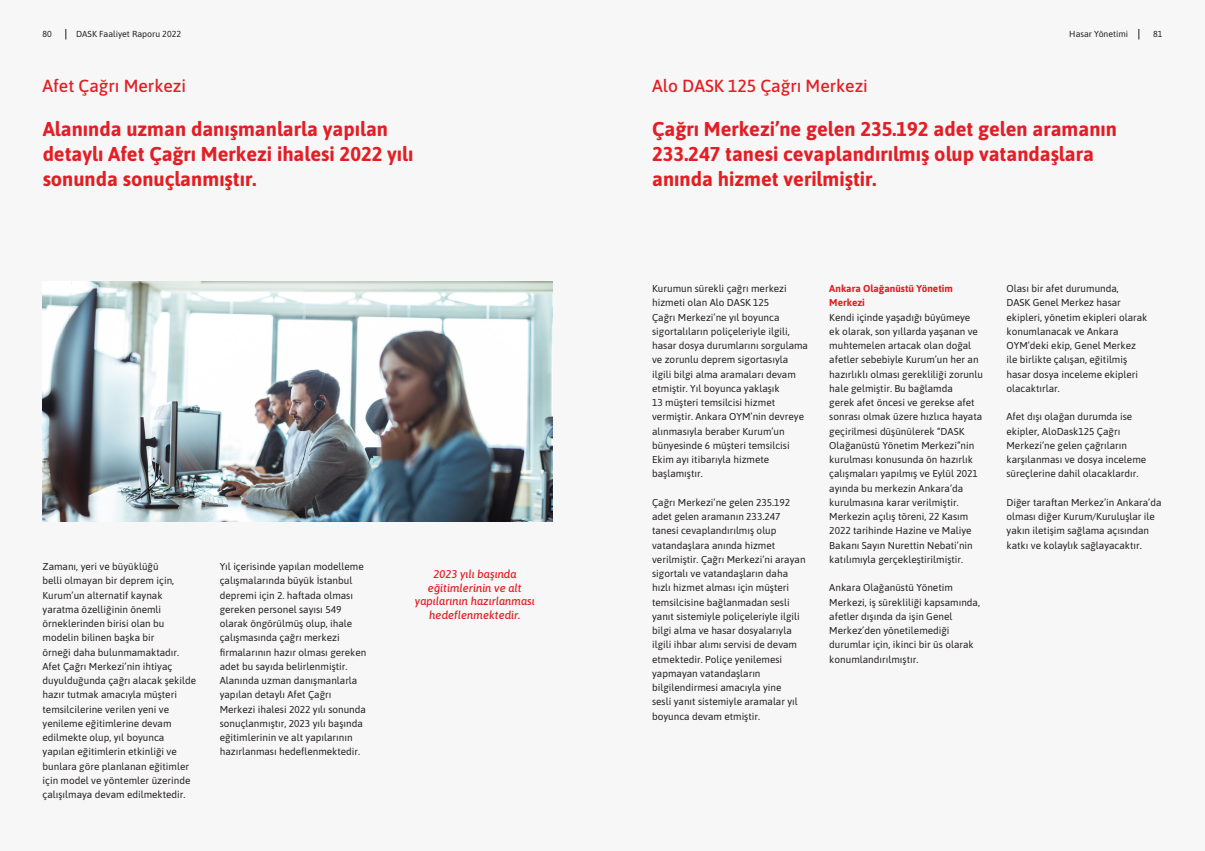
<style>
.page{position:relative;width:1205px;height:851px;background:#fff}
.page>*{position:absolute;margin:0;border:0;box-sizing:border-box;transform-origin:0 0}
.t1{font:700 20px/25px "Asap";color:#e31e24}
.t2{font:500 17.5px "Asap";color:#e31e24}
.t3{font:italic 500 11.25px/13.5px "Asap";color:#e31e24;text-align:center}
.t4{font:10px/14.2px "Asap";color:#231f20}
.t5{font:700 10px/14.2px "Asap";color:#e31e24}
.t6{font:8.75px "Asap";color:#231f20}
</style>
<div class="page">
<div style="left:0;top:0;width:1205px;height:850px;background:#f7f7f8"></div>
<img style="left:43px;top:282px;width:510px;height:239px">
<p class="t6" style="left:43px;top:28px;width:11px">80</p>
<p class="t6" style="left:76px;top:28px;width:106px">DASK Faaliyet Raporu 2022</p>
<p class="t6" style="left:1069px;top:28px;width:61px">Hasar Yönetimi</p>
<p class="t6" style="left:1153px;top:28px;width:11px">81</p>
<p class="t2" style="left:43px;top:73px;width:145px">Afet Çağrı Merkezi</p>
<p class="t1" style="left:43px;top:115px;width:372px">Alanında uzman danışmanlarla yapılan detaylı Afet Çağrı Merkezi ihalesi 2022 yılı sonunda sonuçlanmıştır.</p>
<p class="t2" style="left:652px;top:73px;width:217px">Alo DASK 125 Çağrı Merkezi</p>
<p class="t1" style="left:652px;top:115px;width:466px">Çağrı Merkezi’ne gelen 235.192 adet gelen aramanın<br>233.247 tanesi cevaplandırılmış olup vatandaşlara anında hizmet verilmiştir.</p>
<p class="t4" style="left:43px;top:558px;width:155px">Zamanı, yeri ve büyüklüğü<br>belli olmayan bir deprem için,<br>Kurum’un alternatif kaynak yaratma özelliğinin önemli örneklerinden birisi olan bu modelin bilinen başka bir<br>örneği daha bulunmamaktadır.<br>Afet Çağrı Merkezi’nin ihtiyaç duyulduğunda çağrı alacak şekilde hazır tutmak amacıyla müşteri temsilcilerine verilen yeni ve yenileme eğitimlerine devam edilmekte olup, yıl boyunca yapılan eğitimlerin etkinliği ve bunlara göre planlanan eğitimler için model ve yöntemler üzerinde çalışılmaya devam edilmektedir.</p>
<p class="t4" style="left:220px;top:558px;width:148px">Yıl içerisinde yapılan modelleme çalışmalarında büyük İstanbul depremi için 2. haftada olması gereken personel sayısı 549 olarak öngörülmüş olup, ihale çalışmasında çağrı merkezi firmalarının hazır olması gereken adet bu sayıda belirlenmiştir.<br>Alanında uzman danışmanlarla yapılan detaylı Afet Çağrı<br>Merkezi ihalesi 2022 yılı sonunda sonuçlanmıştır, 2023 yılı başında eğitimlerinin ve alt yapılarının hazırlanması hedeflenmektedir.</p>
<p class="t3" style="left:415px;top:567px;width:121px">2023 yılı başında eğitimlerinin ve alt yapılarının hazırlanması hedeflenmektedir.</p>
<p class="t4" style="left:652px;top:281px;width:157px">Kurumun sürekli çağrı merkezi hizmeti olan Alo DASK 125<br>Çağrı Merkezi’ne yıl boyunca sigortalıların poliçeleriyle ilgili, hasar dosya durumlarını sorgulama ve zorunlu deprem sigortasıyla ilgili bilgi alma aramaları devam etmiştir. Yıl boyunca yaklaşık<br>13 müşteri temsilcisi hizmet vermiştir. Ankara OYM’nin devreye alınmasıyla beraber Kurum’un bünyesinde 6 müşteri temsilcisi<br>Ekim ayı itibarıyla hizmete başlamıştır.</p>
<p class="t4" style="left:652px;top:494px;width:155px">Çağrı Merkezi’ne gelen 235.192 adet gelen aramanın 233.247 tanesi cevaplandırılmış olup vatandaşlara anında hizmet verilmiştir. Çağrı Merkezi’ni arayan sigortalı ve vatandaşların daha hızlı hizmet alması için müşteri temsilcisine bağlanmadan sesli yanıt sistemiyle poliçeleriyle ilgili bilgi alma ve hasar dosyalarıyla ilgili ihbar alımı servisi de devam etmektedir. Poliçe yenilemesi yapmayan vatandaşların bilgilendirmesi amacıyla yine<br>sesli yanıt sistemiyle aramalar yıl boyunca devam etmiştir.</p>
<p class="t5" style="left:829px;top:281px;width:125px">Ankara Olağanüstü Yönetim<br>Merkezi</p>
<p class="t4" style="left:829px;top:309px;width:155px">Kendi içinde yaşadığı büyümeye ek olarak, son yıllarda yaşanan ve muhtemelen artacak olan doğal afetler sebebiyle Kurum’un her an hazırlıklı olması gerekliliği zorunlu hale gelmiştir. Bu bağlamda<br>gerek afet öncesi ve gerekse afet sonrası olmak üzere hızlıca hayata geçirilmesi düşünülerek “DASK Olağanüstü Yönetim Merkezi”nin kurulması konusunda ön hazırlık çalışmaları yapılmış ve Eylül 2021 ayında bu merkezin Ankara’da kurulmasına karar verilmiştir.<br>Merkezin açılış töreni, 22 Kasım 2022 tarihinde Hazine ve Maliye Bakanı Sayın Nurettin Nebati’nin katılımıyla gerçekleştirilmiştir.</p>
<p class="t4" style="left:829px;top:580px;width:152px">Ankara Olağanüstü Yönetim<br>Merkezi, iş sürekliliği kapsamında, afetler dışında da işin Genel<br>Merkez’den yönetilemediği durumlar için, ikinci bir üs olarak konumlandırılmıştır.</p>
<p class="t4" style="left:1006px;top:281px;width:142px">Olası bir afet durumunda,<br>DASK Genel Merkez hasar ekipleri, yönetim ekipleri olarak konumlanacak ve Ankara<br>OYM’deki ekip, Genel Merkez ile birlikte çalışan, eğitilmiş hasar dosya inceleme ekipleri olacaktırlar.</p>
<p class="t4" style="left:1006px;top:409px;width:141px">Afet dışı olağan durumda ise ekipler, AloDask125 Çağrı<br>Merkezi’ne gelen çağrıların karşılanması ve dosya inceleme süreçlerine dahil olacaklardır.</p>
<p class="t4" style="left:1006px;top:494px;width:156px">Diğer taraftan Merkez’in Ankara’da olması diğer Kurum/Kuruluşlar ile yakın iletişim sağlama açısından katkı ve kolaylık sağlayacaktır.</p>
</div>
